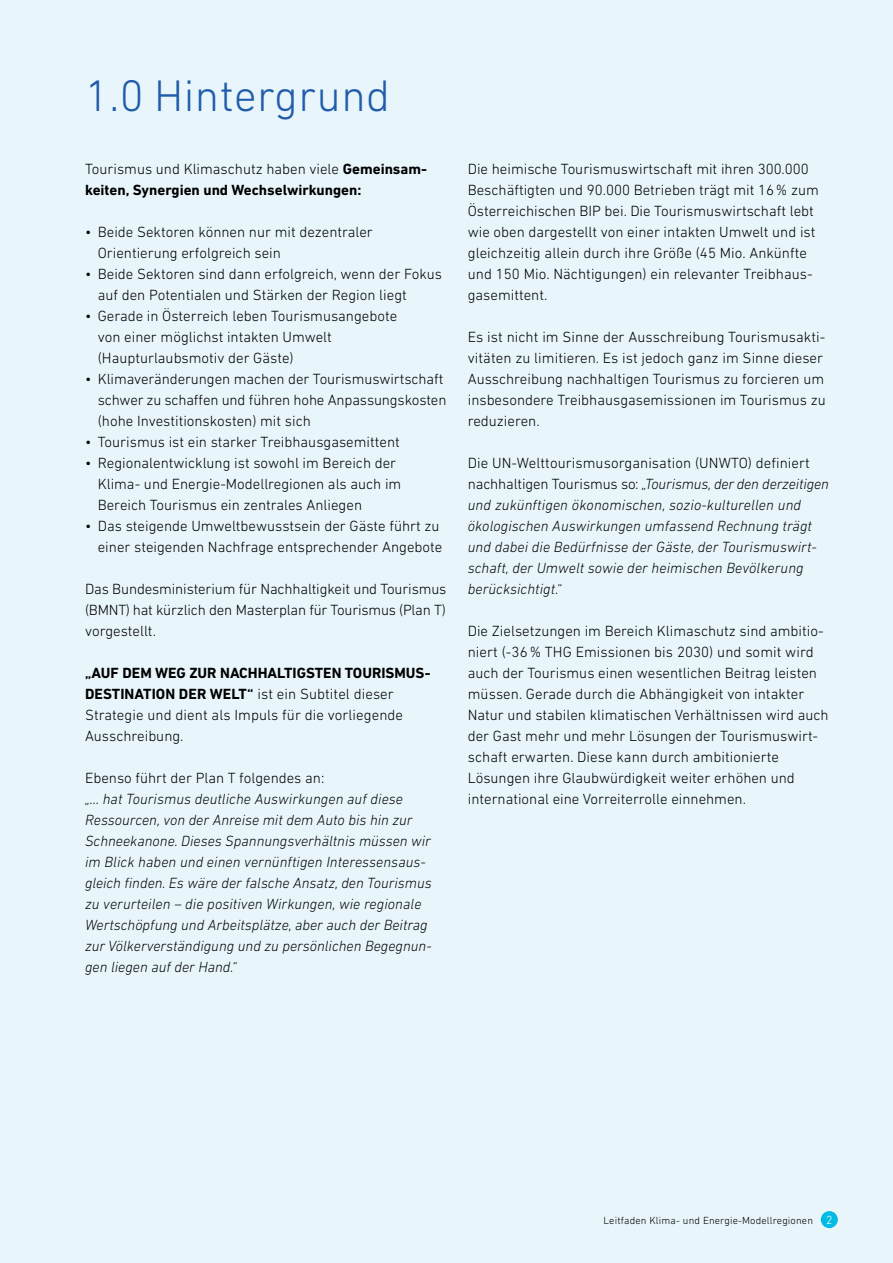
<style>
.page{position:relative;width:893px;height:1263px;background:#e8f6fb}
.page>*{position:absolute;margin:0;border:0;box-sizing:border-box;transform-origin:0 0}
.t1{font:300 45px "DIN Next LT Pro";letter-spacing:.01em;color:#205caa}
.t2{font:300 15px/21px "DIN Next LT Pro";color:#000}
.t3{font:italic 300 15px/21px "DIN Next LT Pro";letter-spacing:.005em;color:#000}
.t4{font:700 15px/21px "DIN Next LT Pro";color:#000}
.t5{font:300 10.5px "DIN Next LT Pro";letter-spacing:.015em;color:#000}
.s1{font-weight:300}
.s2{font-weight:700}
.s3{font-style:normal}
.s4{font-size:12px;color:#fff}
</style>
<div class="page">
<div style="left:821px;top:1211px;width:17px;height:17px;background:#00bce4;border-radius:50%"></div>
<h1 class="t1" style="left:85px;top:69px;width:307px">1.0 Hintergrund</h1>
<p class="t4" style="left:85px;top:158px;width:343px"><span class="s1">Tourismus und Klimaschutz haben viele</span> Gemeinsam&shy;keiten, Synergien und Wechselwirkungen:</p>
<p class="t2" style="left:98px;top:221px;width:277px;text-indent:-13px">• Beide Sektoren können nur mit dezentraler<br>Orientierung erfolgreich sein</p>
<p class="t2" style="left:98px;top:263px;width:346px;text-indent:-13px">• Beide Sektoren sind dann erfolgreich, wenn der Fokus auf den Potentialen und Stärken der Region liegt</p>
<p class="t2" style="left:98px;top:305px;width:301px;text-indent:-13px">• Gerade in Österreich leben Tourismusangebote von einer möglichst intakten Umwelt (Haupturlaubsmotiv der Gäste)</p>
<p class="t2" style="left:98px;top:368px;width:350px;text-indent:-13px">• Klimaveränderungen machen der Tourismuswirtschaft schwer zu schaffen und führen hohe Anpassungskosten (hohe Investitionskosten) mit sich</p>
<p class="t2" style="left:85px;top:431px;width:316px">• Tourismus ist ein starker Treibhausgasemittent</p>
<p class="t2" style="left:98px;top:452px;width:305px;text-indent:-13px">• Regionalentwicklung ist sowohl im Bereich der<br>Klima- und Energie-Modellregionen als auch im<br>Bereich Tourismus ein zentrales Anliegen</p>
<p class="t2" style="left:85px;top:515px;width:359px;text-align:right">• Das steigende Umweltbewusstsein der Gäste führt zu einer steigenden Nachfrage entsprechender Angebote</p>
<p class="t2" style="left:85px;top:578px;width:363px;text-align:justify">Das Bundesministerium für Nachhaltigkeit und Tourismus (BMNT) hat kürzlich den Masterplan für Tourismus (Plan T) vorgestellt.</p>
<p class="t2" style="left:85px;top:662px;width:347px"><span class="s2">„AUF DEM WEG ZUR NACHHALTIGSTEN TOURISMUS-DESTINATION DER WELT“</span> ist ein Subtitel dieser Strategie und dient als Impuls für die vorliegende Ausschreibung.</p>
<p class="t2" style="left:85px;top:767px;width:241px">Ebenso führt der Plan T folgendes an:</p>
<p class="t3" style="left:85px;top:788px;width:348px">„… hat Tourismus deutliche Auswirkungen auf diese Ressourcen, von der Anreise mit dem Auto bis hin zur Schneekanone. Dieses Spannungsverhältnis müssen wir im Blick haben und einen vernünftigen Interessensaus&shy;gleich finden. Es wäre der falsche Ansatz, den Tourismus zu verurteilen – die positiven Wirkungen, wie regionale Wertschöpfung und Arbeitsplätze, aber auch der Beitrag zur Völkerverständigung und zu persönlichen Begegnun&shy;gen liegen auf der Hand.“</p>
<p class="t2" style="left:468px;top:158px;width:353px">Die heimische Tourismuswirtschaft mit ihren 300.000<br>Beschäftigten und 90.000 Betrieben trägt mit 16% zum Österreichischen BIP bei. Die Tourismuswirtschaft lebt wie oben dargestellt von einer intakten Umwelt und ist gleichzeitig allein durch ihre Größe (45 Mio. Ankünfte und 150 Mio. Nächtigungen) ein relevanter Treibhaus&shy;gasemittent.</p>
<p class="t2" style="left:468px;top:326px;width:359px">Es ist nicht im Sinne der Ausschreibung Tourismusakti&shy;vitäten zu limitieren. Es ist jedoch ganz im Sinne dieser Ausschreibung nachhaltigen Tourismus zu forcieren um insbesondere Treibhausgasemissionen im Tourismus zu reduzieren.</p>
<p class="t3" style="left:468px;top:452px;width:363px"><span class="s3">Die UN-Welttourismusorganisation (UNWTO) definiert nachhaltigen Tourismus so:</span> „Tourismus, der den derzeitigen und zukünftigen ökonomischen, sozio-kulturellen und ökologischen Auswirkungen umfassend Rechnung trägt und dabei die Bedürfnisse der Gäste, der Tourismuswirt&shy;schaft, der Umwelt sowie der heimischen Bevölkerung berücksichtigt.“</p>
<p class="t2" style="left:468px;top:620px;width:362px">Die Zielsetzungen im Bereich Klimaschutz sind ambitio&shy;niert (-36% THG Emissionen bis 2030) und somit wird auch der Tourismus einen wesentlichen Beitrag leisten müssen. Gerade durch die Abhängigkeit von intakter Natur und stabilen klimatischen Verhältnissen wird auch der Gast mehr und mehr Lösungen der Tourismuswirt&shy;schaft erwarten. Diese kann durch ambitionierte Lösungen ihre Glaubwürdigkeit weiter erhöhen und international eine Vorreiterrolle einnehmen.</p>
<p class="t5" style="left:604px;top:1214px;width:230px">Leitfaden Klima- und Energie-Modellregionen <span class="s4">2</span></p>
</div>
